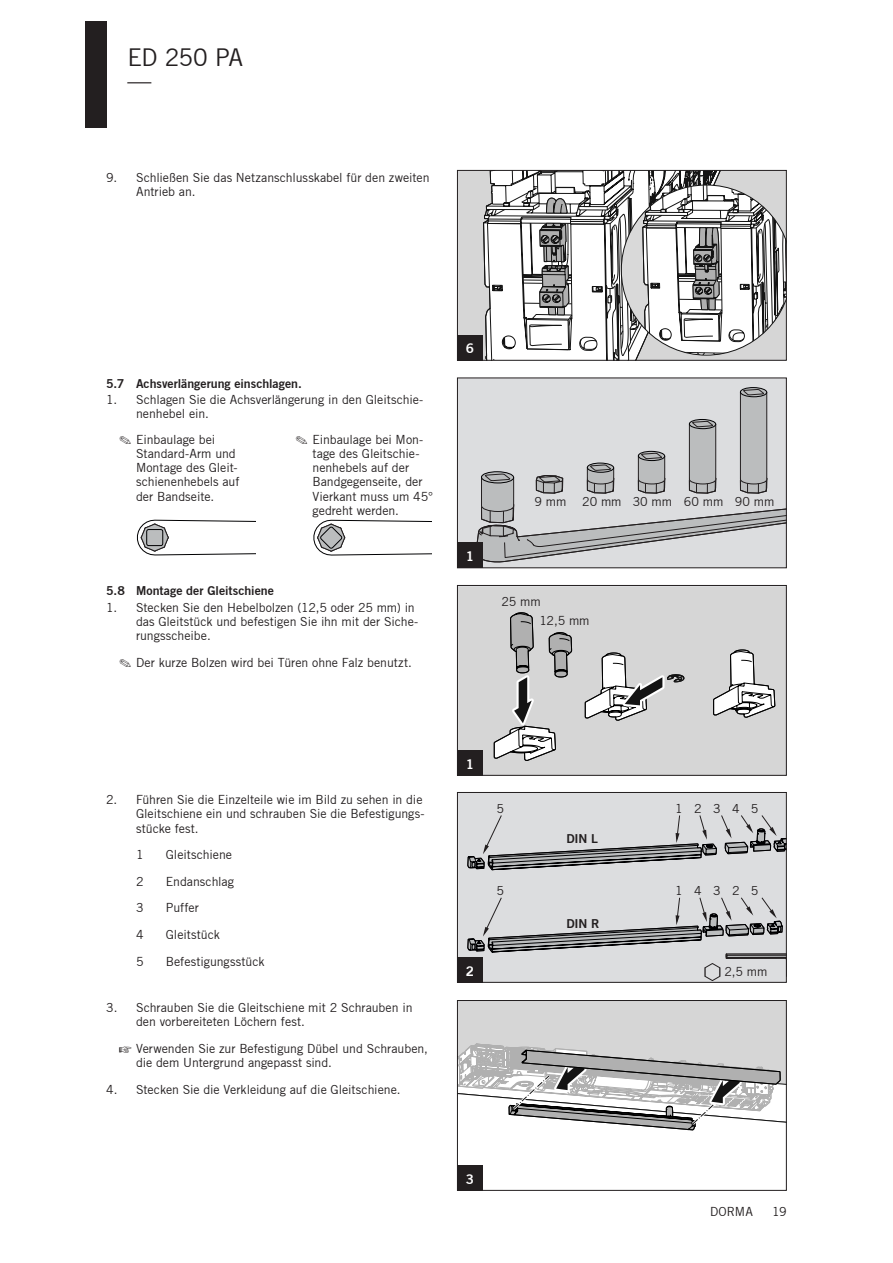
<style>
.page{position:relative;width:893px;height:1263px;background:#fff}
.page>*{position:absolute;margin:0;border:0;box-sizing:border-box;transform-origin:0 0}
.t1{font:24px/24px "Trade Gothic";letter-spacing:-.035em;color:#231f20}
.t2{font:13.5px "Trade Gothic Bold Two";color:#fff}
.t3{font:12.45px "Trade Gothic";color:#231f20}
.t4{font:12.3px/14.2px "Trade Gothic";letter-spacing:-.005em;color:#231f20}
.t5{font:12.3px "Trade Gothic Bold Two";color:#231f20}
</style>
<div class="page">
<svg style="left:459px;top:1002px;width:326px;height:129px"></svg>
<div style="left:457px;top:1000px;width:330px;height:191px;border:1px solid #231f20"></div>
<div style="left:457px;top:1165px;width:26px;height:26px;background:#231f20"></div>
<div style="left:458px;top:171px;width:328px;height:189px;background:#d6d6d6"></div>
<div style="left:457px;top:335px;width:26px;height:26px;background:#231f20"></div>
<div style="left:458px;top:793px;width:328px;height:189px;background:#dcdddf"></div>
<div style="left:457px;top:957px;width:26px;height:26px;background:#231f20"></div>
<div style="left:459px;top:379px;width:327px;height:189px;background:#dcdddf"></div>
<svg style="left:476px;top:169px;width:310px;height:394px"></svg>
<div style="left:457px;top:378px;width:330px;height:190px;border:1px solid #231f20"></div>
<div style="left:458px;top:587px;width:328px;height:188px;background:#d6d6d6"></div>
<svg style="left:467px;top:612px;width:319px;height:369px"></svg>
<div style="left:457px;top:585px;width:330px;height:191px;border:1px solid #231f20"></div>
<div style="left:457px;top:750px;width:26px;height:26px;background:#231f20"></div>
<div style="left:457px;top:543px;width:26px;height:25px;background:#231f20"></div>
<svg style="left:313px;top:520px;width:119px;height:36px"></svg>
<svg style="left:137px;top:519px;width:118px;height:37px"></svg>
<div style="left:85px;top:21px;width:21px;height:107px;background:#231f20"></div>
<h1 class="t1" style="left:128px;top:45px;width:117px">ED 250 PA —</h1>
<p class="t4" style="left:136px;top:170px;width:295px;text-indent:-30px">9. Schließen Sie das Netzanschlusskabel für den zweiten<br>Antrieb an.</p>
<p class="t5" style="left:106px;top:376px;width:197px">5.7 Achsverlängerung einschlagen.</p>
<p class="t4" style="left:136px;top:392px;width:289px;text-indent:-30px">1. Schlagen Sie die Achsverlängerung in den Gleitschie&shy;nenhebel ein.</p>
<p class="t4" style="left:136px;top:432px;width:105px">Einbaulage bei<br>Standard-Arm und<br>Montage des Gleit&shy;schienenhebels auf der Bandseite.</p>
<p class="t4" style="left:313px;top:432px;width:122px">Einbaulage bei Mon&shy;tage des Gleitschie&shy;nenhebels auf der<br>Bandgegenseite, der<br>Vierkant muss um 45° gedreht werden.</p>
<p class="t5" style="left:106px;top:583px;width:169px">5.8 Montage der Gleitschiene</p>
<p class="t4" style="left:136px;top:600px;width:284px;text-indent:-30px">1. Stecken Sie den Hebelbolzen (12,5 oder 25 mm) in das Gleitstück und befestigen Sie ihn mit der Siche&shy;rungsscheibe.</p>
<p class="t4" style="left:136px;top:655px;width:277px">Der kurze Bolzen wird bei Türen ohne Falz benutzt.</p>
<p class="t2" style="left:466px;top:340px;width:10px">6</p>
<p class="t2" style="left:466px;top:548px;width:10px">1</p>
<p class="t4" style="left:534px;top:495px;width:33px">9 mm</p>
<p class="t4" style="left:582px;top:495px;width:194px">20 mm 30 mm 60 mm 90 mm</p>
<p class="t4" style="left:539px;top:592px;width:52px;line-height:19.2px;text-indent:-38px">25 mm<br>12,5 mm</p>
<p class="t4" style="left:136px;top:792px;width:290px;text-indent:-30px">2. Führen Sie die Einzelteile wie im Bild zu sehen in die<br>Gleitschiene ein und schrauben Sie die Befestigungs&shy;stücke fest.</p>
<p class="t4" style="left:136px;top:847px;width:9px">1</p>
<p class="t4" style="left:166px;top:847px;width:68px">Gleitschiene</p>
<p class="t4" style="left:136px;top:874px;width:9px">2</p>
<p class="t4" style="left:166px;top:874px;width:70px">Endanschlag</p>
<p class="t4" style="left:136px;top:901px;width:9px">3</p>
<p class="t4" style="left:166px;top:901px;width:35px">Puffer</p>
<p class="t4" style="left:136px;top:927px;width:9px">4</p>
<p class="t4" style="left:166px;top:927px;width:56px">Gleitstück</p>
<p class="t4" style="left:136px;top:954px;width:9px">5</p>
<p class="t4" style="left:166px;top:954px;width:100px">Befestigungsstück</p>
<p class="t4" style="left:136px;top:1000px;width:278px;text-indent:-30px">3. Schrauben Sie die Gleitschiene mit 2 Schrauben in den vorbereiteten Löchern fest.</p>
<p class="t4" style="left:136px;top:1041px;width:293px">Verwenden Sie zur Befestigung Dübel und Schrauben, die dem Untergrund angepasst sind.</p>
<p class="t4" style="left:106px;top:1082px;width:296px">4. Stecken Sie die Verkleidung auf die Gleitschiene.</p>
<p class="t2" style="left:466px;top:755px;width:10px">1</p>
<p class="t3" style="left:496px;top:801px;width:9px">5</p>
<p class="t3" style="left:675px;top:801px;width:85px">1 2 3 4 5</p>
<p class="t5" style="left:566px;top:831px;width:33px">DIN L</p>
<p class="t3" style="left:496px;top:884px;width:9px">5</p>
<p class="t3" style="left:675px;top:884px;width:85px">1 4 3 2 5</p>
<p class="t5" style="left:566px;top:916px;width:35px">DIN R</p>
<p class="t2" style="left:466px;top:962px;width:10px">2</p>
<p class="t4" style="left:725px;top:964px;width:44px">2,5 mm</p>
<p class="t2" style="left:466px;top:1170px;width:10px">3</p>
<p class="t4" style="left:710px;top:1204px;width:44px">DORMA</p>
<p class="t4" style="left:772px;top:1204px;width:16px">19</p>
</div>
